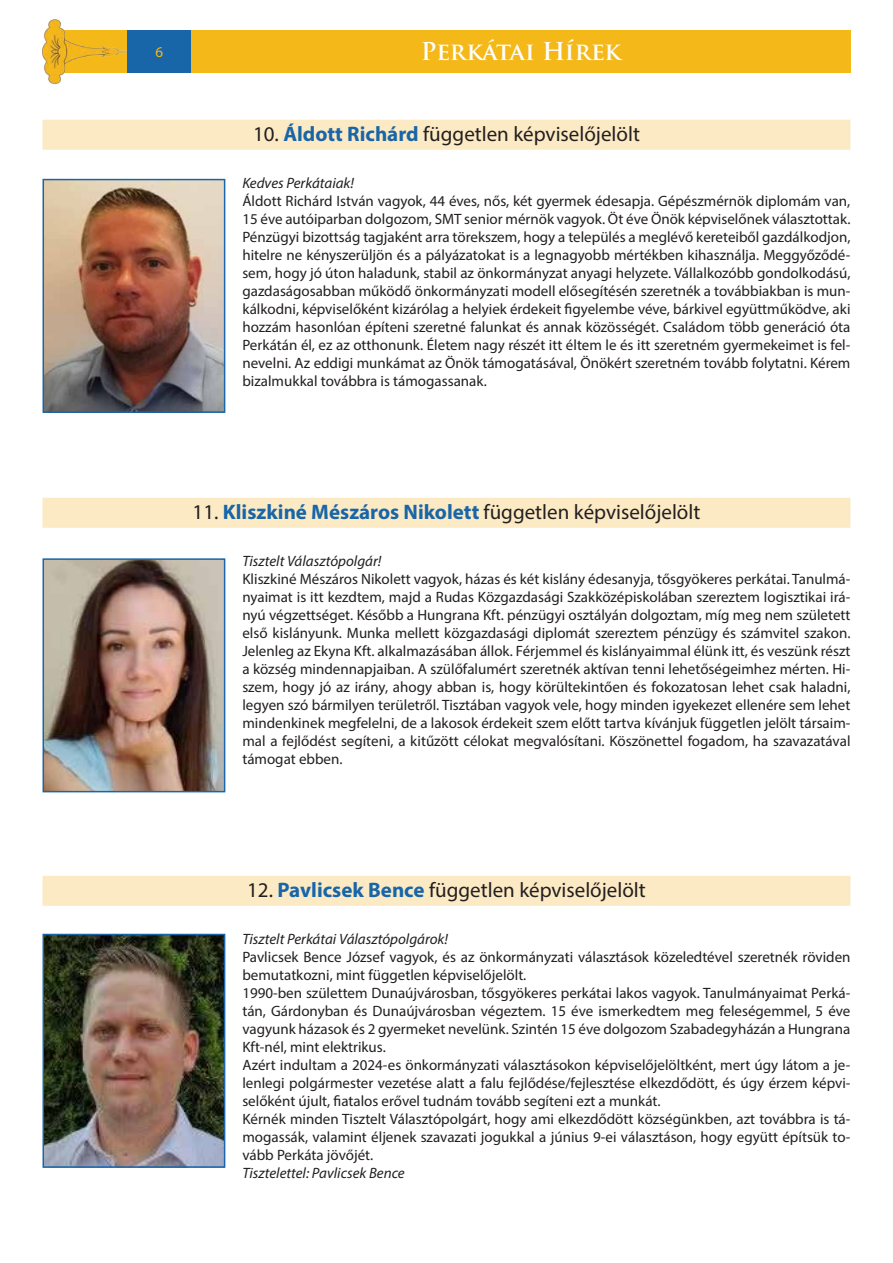
<style>
.page{position:relative;width:893px;height:1263px;background:#fff}
.page>*{position:absolute;margin:0;border:0;box-sizing:border-box;transform-origin:0 0}
.t1{font:700 24px "Trajan Pro";letter-spacing:-.01em;color:#fff}
.t2{font:21px "Myriad Pro";color:#231f20}
.t3{font:15px/18px "Myriad Pro";color:#231f20;text-align:justify}
.t4{font:italic 15px "Myriad Pro";color:#231f20}
.t5{font:15px "Myriad Pro";color:#f5b819}
.s1{font-weight:700;color:#1865a8}
</style>
<div class="page">
<div style="left:55px;top:30px;width:795px;height:42px;background:#f5b819"></div>
<img style="left:43px;top:19px;width:98px;height:66px">
<div style="left:128px;top:30px;width:63px;height:42px;background:#1865a8"></div>
<div style="left:43px;top:120px;width:807px;height:30px;background:#fceac4"></div>
<div style="left:43px;top:498px;width:807px;height:30px;background:#fceac4"></div>
<div style="left:43px;top:876px;width:807px;height:30px;background:#fceac4"></div>
<img style="left:46px;top:182px;width:176px;height:228px">
<div style="left:43px;top:179px;width:182px;height:234px;border:2px solid #1865a8"></div>
<img style="left:46px;top:561px;width:176px;height:228px">
<div style="left:43px;top:558px;width:182px;height:234px;border:2px solid #1865a8"></div>
<img style="left:46px;top:937px;width:176px;height:228px">
<div style="left:43px;top:934px;width:182px;height:234px;border:2px solid #1865a8"></div>
<p class="t5" style="left:156px;top:42px;width:9px">6</p>
<h1 class="t1" style="left:421px;top:36px;width:202px">Perkátai Hírek</h1>
<h2 class="t2" style="left:253px;top:121px;width:388px">10. <span class="s1">Áldott Richárd</span> független képviselőjelölt</h2>
<p class="t4" style="left:242px;top:174px;width:113px">Kedves Perkátaiak!</p>
<p class="t3" style="left:242px;top:192px;width:610px">Áldott Richárd István vagyok, 44 éves, nős, két gyermek édesapja. Gépészmérnök diplomám van, 15 éve autóiparban dolgozom, SMT senior mérnök vagyok. Öt éve Önök képviselőnek választottak.<br>Pénzügyi bizottság tagjaként arra törekszem, hogy a település a meglévő kereteiből gazdálkodjon, hitelre ne kényszerüljön és a pályázatokat is a legnagyobb mértékben kihasználja. Meggyőződé&shy;sem, hogy jó úton haladunk, stabil az önkormányzat anyagi helyzete. Vállalkozóbb gondolkodású, gazdaságosabban működő önkormányzati modell elősegítésén szeretnék a továbbiakban is mun&shy;kálkodni, képviselőként kizárólag a helyiek érdekeit figyelembe véve, bárkivel együttműködve, aki hozzám hasonlóan építeni szeretné falunkat és annak közösségét. Családom több generáció óta Perkátán él, ez az otthonunk. Életem nagy részét itt éltem le és itt szeretném gyermekeimet is fel&shy;nevelni. Az eddigi munkámat az Önök támogatásával, Önökért szeretném tovább folytatni. Kérem bizalmukkal továbbra is támogassanak.</p>
<h2 class="t2" style="left:193px;top:499px;width:509px">11. <span class="s1">Kliszkiné Mészáros Nikolett</span> független képviselőjelölt</h2>
<p class="t4" style="left:242px;top:552px;width:140px">Tisztelt Választópolgár!</p>
<p class="t3" style="left:242px;top:570px;width:610px">Kliszkiné Mészáros Nikolett vagyok, házas és két kislány édesanyja, tősgyökeres perkátai. Tanulmá&shy;nyaimat is itt kezdtem, majd a Rudas Közgazdasági Szakközépiskolában szereztem logisztikai irá&shy;nyú végzettséget. Később a Hungrana Kft. pénzügyi osztályán dolgoztam, míg meg nem született első kislányunk. Munka mellett közgazdasági diplomát szereztem pénzügy és számvitel szakon.<br>Jelenleg az Ekyna Kft. alkalmazásában állok. Férjemmel és kislányaimmal élünk itt, és veszünk részt a község mindennapjaiban. A szülőfalumért szeretnék aktívan tenni lehetőségeimhez mérten. Hi&shy;szem, hogy jó az irány, ahogy abban is, hogy körültekintően és fokozatosan lehet csak haladni, legyen szó bármilyen területről. Tisztában vagyok vele, hogy minden igyekezet ellenére sem lehet mindenkinek megfelelni, de a lakosok érdekeit szem előtt tartva kívánjuk független jelölt társaim&shy;mal a fejlődést segíteni, a kitűzött célokat megvalósítani. Köszönettel fogadom, ha szavazatával támogat ebben.</p>
<h2 class="t2" style="left:247px;top:877px;width:400px">12. <span class="s1">Pavlicsek Bence</span> független képviselőjelölt</h2>
<p class="t4" style="left:242px;top:930px;width:207px">Tisztelt Perkátai Választópolgárok!</p>
<p class="t3" style="left:242px;top:948px;width:610px;text-align:left">Pavlicsek Bence József vagyok, és az önkormányzati választások közeledtével szeretnék röviden bemutatkozni, mint független képviselőjelölt.<br>1990-ben születtem Dunaújvárosban, tősgyökeres perkátai lakos vagyok. Tanulmányaimat Perká&shy;tán, Gárdonyban és Dunaújvárosban végeztem. 15 éve ismerkedtem meg feleségemmel, 5 éve vagyunk házasok és 2 gyermeket nevelünk. Szintén 15 éve dolgozom Szabadegyházán a Hungrana Kft-nél, mint elektrikus.<br>Azért indultam a 2024-es önkormányzati választásokon képviselőjelöltként, mert úgy látom a je&shy;lenlegi polgármester vezetése alatt a falu fejlődése/fejlesztése elkezdődött, és úgy érzem képvi&shy;selőként újult, fiatalos erővel tudnám tovább segíteni ezt a munkát.<br>Kérnék minden Tisztelt Választópolgárt, hogy ami elkezdődött községünkben, azt továbbra is tá&shy;mogassák, valamint éljenek szavazati jogukkal a június 9-ei választáson, hogy együtt építsük to&shy;vább Perkáta jövőjét.</p>
<p class="t4" style="left:242px;top:1164px;width:164px">Tisztelettel: Pavlicsek Bence</p>
</div>
